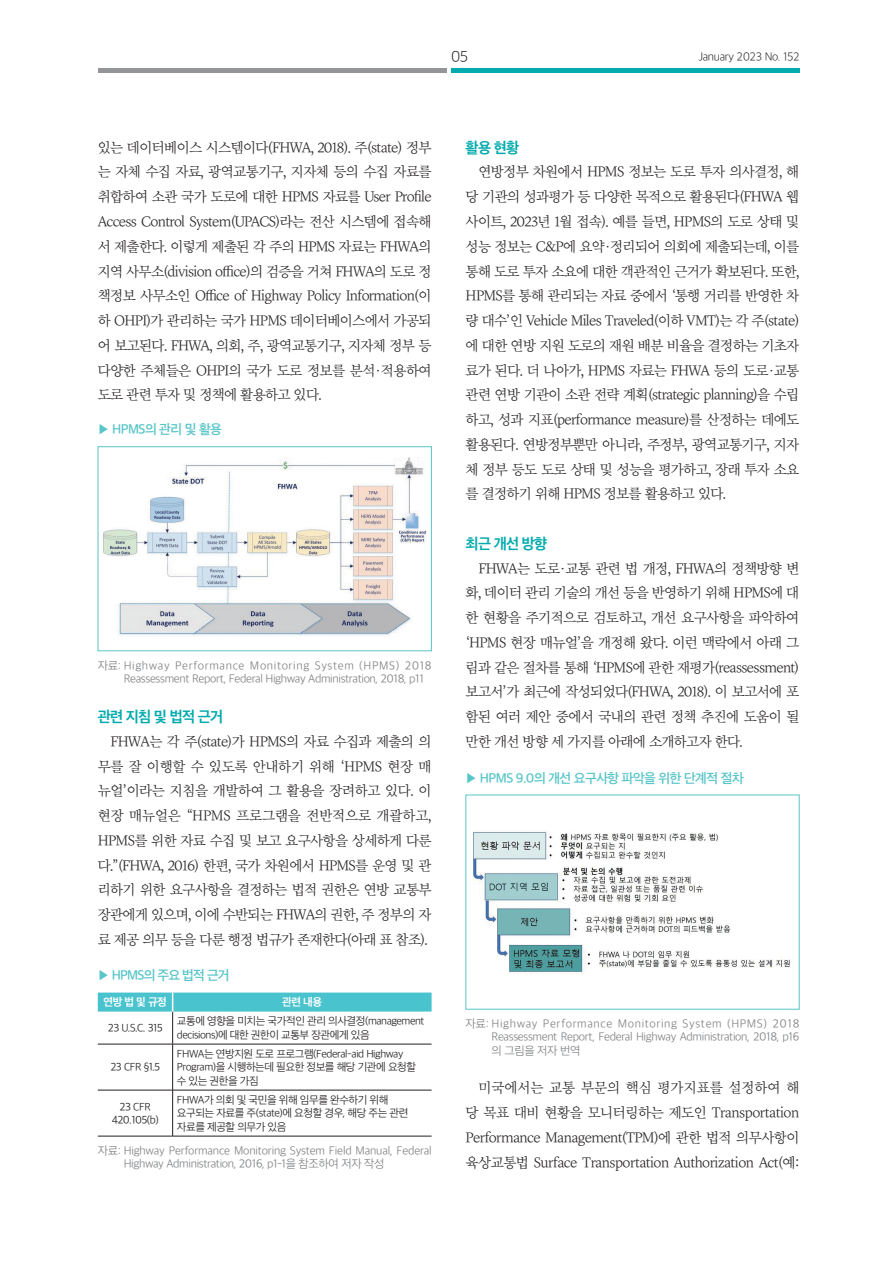
<style>
.page{position:relative;width:893px;height:1263px;background:#fff}
.page>*{position:absolute;margin:0;border:0;box-sizing:border-box;transform-origin:0 0}
.t1{font:15px "SD Gothic Neoa b Ult Lt";color:#231f20}
.중제{font:14.55px "SD Gothic Neoa g Bd";letter-spacing:-.05em;color:#00aaad}
.본문{font:14.25px/24.8px "SD Myeongjo Neoa b Lt";letter-spacing:-.05em;color:#231f20;text-align:justify}
.t2{font:12.75px "SD Gothic Neoa f Sm";letter-spacing:-.04em;color:#58c5c8}
.t3{font:12.75px "SD Gothic Neoa f Sm";letter-spacing:-.06em;color:#58c5c8}
.t4{font:11.25px/13.5px "SD Gothic Neoa c Lt";letter-spacing:-.03em;color:#808285}
.t5{font:11.25px "SD Gothic Neoa b Ult Lt";letter-spacing:-.025em;color:#231f20}
.t6{font:10.5px/13.5px "SD Gothic Neoa c Lt";letter-spacing:-.04em;color:#231f20}
.t7{font:10.5px "SD Gothic Neoa g Bd";letter-spacing:-.04em;color:#fff}
</style>
<div class="page">
<hr style="left:98px;top:68px;width:348px;height:4px;background:#939598">
<hr style="left:451px;top:68px;width:348px;height:4px;background:#00aaad">
<img style="left:103px;top:458px;width:323px;height:178px">
<div style="left:98px;top:446px;width:334px;height:205px;border:1px solid #58c5c8"></div>
<img style="left:473px;top:830px;width:317px;height:144px">
<hr style="left:98px;top:1044px;width:75px;height:1px;background:#231f20">
<hr style="left:173px;top:1044px;width:259px;height:1px;background:#231f20">
<hr style="left:98px;top:1090px;width:75px;height:1px;background:#231f20">
<hr style="left:173px;top:1090px;width:259px;height:1px;background:#231f20">
<hr style="left:98px;top:1136px;width:75px;height:1px;background:#231f20">
<hr style="left:173px;top:1136px;width:259px;height:1px;background:#231f20">
<hr style="left:172px;top:1011px;width:1px;height:33px;background:#231f20">
<hr style="left:172px;top:1044px;width:1px;height:46px;background:#231f20">
<hr style="left:172px;top:1090px;width:1px;height:46px;background:#231f20">
<div style="left:98px;top:992px;width:334px;height:19px;background:#49c3ce"></div>
<p class="t1" style="left:451px;top:49px;width:19px">05</p>
<p class="t5" style="left:698px;top:51px;width:102px">January 2023 No. 152</p>
<p class="본문" style="left:98px;top:136px;width:335px">있는 데이터베이스 시스템이다(FHWA, 2018). 주(state) 정부 는 자체 수집 자료, 광역교통기구, 지자체 등의 수집 자료를 취합하여 소관 국가 도로에 대한 HPMS 자료를 User Profile Access Control System(UPACS)라는 전산 시스템에 접속해 서 제출한다. 이렇게 제출된 각 주의 HPMS 자료는 FHWA의 지역 사무소(division office)의 검증을 거쳐 FHWA의 도로 정 책정보 사무소인 Office of Highway Policy Information(이 하 OHPI)가 관리하는 국가 HPMS 데이터베이스에서 가공되 어 보고된다. FHWA, 의회, 주, 광역교통기구, 지자체 정부 등 다양한 주체들은 OHPI의 국가 도로 정보를 분석·적용하여 도로 관련 투자 및 정책에 활용하고 있다.</p>
<p class="t2" style="left:98px;top:423px;width:126px">▶ HPMS의 관리 및 활용</p>
<p class="t4" style="left:124px;top:658px;width:310px;text-indent:-26px">자료: Highway Performance Monitoring System (HPMS) 2018<br>Reassessment Report, Federal Highway Administration, 2018, p11</p>
<p class="중제" style="left:98px;top:710px;width:127px">관련 지침 및 법적 근거</p>
<p class="본문" style="left:98px;top:730px;width:335px;text-indent:13px">FHWA는 각 주(state)가 HPMS의 자료 수집과 제출의 의 무를 잘 이행할 수 있도록 안내하기 위해 ‘HPMS 현장 매 뉴얼’이라는 지침을 개발하여 그 활용을 장려하고 있다. 이 현장 매뉴얼은 “HPMS 프로그램을 전반적으로 개괄하고, HPMS를 위한 자료 수집 및 보고 요구사항을 상세하게 다룬 다.”(FHWA, 2016) 한편, 국가 차원에서 HPMS를 운영 및 관 리하기 위한 요구사항을 결정하는 법적 권한은 연방 교통부 장관에게 있으며, 이에 수반되는 FHWA의 권한, 주 정부의 자 료 제공 의무 등을 다룬 행정 법규가 존재한다(아래 표 참조).</p>
<p class="t3" style="left:98px;top:969px;width:133px">▶ HPMS의 주요 법적 근거</p>
<p class="t7" style="left:103px;top:997px;width:65px">연방 법 및 규정</p>
<p class="t7" style="left:282px;top:997px;width:41px">관련 내용</p>
<p class="t6" style="left:108px;top:1021px;width:56px">23 U.S.C. 315</p>
<p class="t6" style="left:177px;top:1014px;width:249px">교통에 영향을 미치는 국가적인 관리 의사결정(management decisions)에 대한 권한이 교통부 장관에게 있음</p>
<p class="t6" style="left:110px;top:1060px;width:51px">23 CFR §1.5</p>
<p class="t6" style="left:177px;top:1047px;width:241px">FHWA는 연방지원 도로 프로그램(Federal-aid Highway<br>Program)을 시행하는데 필요한 정보를 해당 기관에 요청할 수 있는 권한을 가짐</p>
<p class="t6" style="left:112px;top:1099px;width:49px;text-align:center">23 CFR<br>420.105(b)</p>
<p class="t6" style="left:177px;top:1093px;width:213px">FHWA가 의회 및 국민을 위해 임무를 완수하기 위해</p>
<p class="t6" style="left:177px;top:1106px;width:233px">요구되는 자료를 주(state)에 요청할 경우, 해당 주는 관련</p>
<p class="t6" style="left:177px;top:1120px;width:111px">자료를 제공할 의무가 있음</p>
<p class="t4" style="left:124px;top:1144px;width:309px;text-indent:-26px">자료: Highway Performance Monitoring System Field Manual, Federal<br>Highway Administration, 2016, p1-1을 참조하여 저자 작성</p>
<p class="중제" style="left:466px;top:140px;width:55px">활용 현황</p>
<p class="본문" style="left:466px;top:161px;width:335px;text-indent:13px">연방정부 차원에서 HPMS 정보는 도로 투자 의사결정, 해 당 기관의 성과평가 등 다양한 목적으로 활용된다(FHWA 웹 사이트, 2023년 1월 접속). 예를 들면, HPMS의 도로 상태 및 성능 정보는 C&amp;P에 요약·정리되어 의회에 제출되는데, 이를 통해 도로 투자 소요에 대한 객관적인 근거가 확보된다. 또한, HPMS를 통해 관리되는 자료 중에서 ‘통행 거리를 반영한 차 량 대수’인 Vehicle Miles Traveled(이하 VMT)는 각 주(state) 에 대한 연방 지원 도로의 재원 배분 비율을 결정하는 기초자 료가 된다. 더 나아가, HPMS 자료는 FHWA 등의 도로·교통 관련 연방 기관이 소관 전략 계획(strategic planning)을 수립 하고, 성과 지표(performance measure)를 산정하는 데에도 활용된다. 연방정부뿐만 아니라, 주정부, 광역교통기구, 지자 체 정부 등도 도로 상태 및 성능을 평가하고, 장래 투자 소요 를 결정하기 위해 HPMS 정보를 활용하고 있다.</p>
<p class="중제" style="left:466px;top:536px;width:83px">최근 개선 방향</p>
<p class="본문" style="left:466px;top:557px;width:335px;text-indent:13px">FHWA는 도로·교통 관련 법 개정, FHWA의 정책방향 변 화, 데이터 관리 기술의 개선 등을 반영하기 위해 HPMS에 대 한 현황을 주기적으로 검토하고, 개선 요구사항을 파악하여 ‘HPMS 현장 매뉴얼’을 개정해 왔다. 이런 맥락에서 아래 그 림과 같은 절차를 통해 ‘HPMS에 관한 재평가(reassessment) 보고서’가 최근에 작성되었다(FHWA, 2018). 이 보고서에 포 함된 여러 제안 중에서 국내의 관련 정책 추진에 도움이 될 만한 개선 방향 세 가지를 아래에 소개하고자 한다.</p>
<p class="t2" style="left:466px;top:771px;width:280px">▶ HPMS 9.0의 개선 요구사항 파악을 위한 단계적 절차</p>
<p class="t4" style="left:491px;top:1017px;width:310px;text-align:justify;text-indent:-26px">자료: Highway Performance Monitoring System (HPMS) 2018<br>Reassessment Report, Federal Highway Administration, 2018, p16 의 그림을 저자 번역</p>
<p class="본문" style="left:466px;top:1076px;width:335px;text-indent:13px">미국에서는 교통 부문의 핵심 평가지표를 설정하여 해 당 목표 대비 현황을 모니터링하는 제도인 Transportation Performance Management(TPM)에 관한 법적 의무사항이 육상교통법 Surface Transportation Authorization Act(예:</p>
</div>
